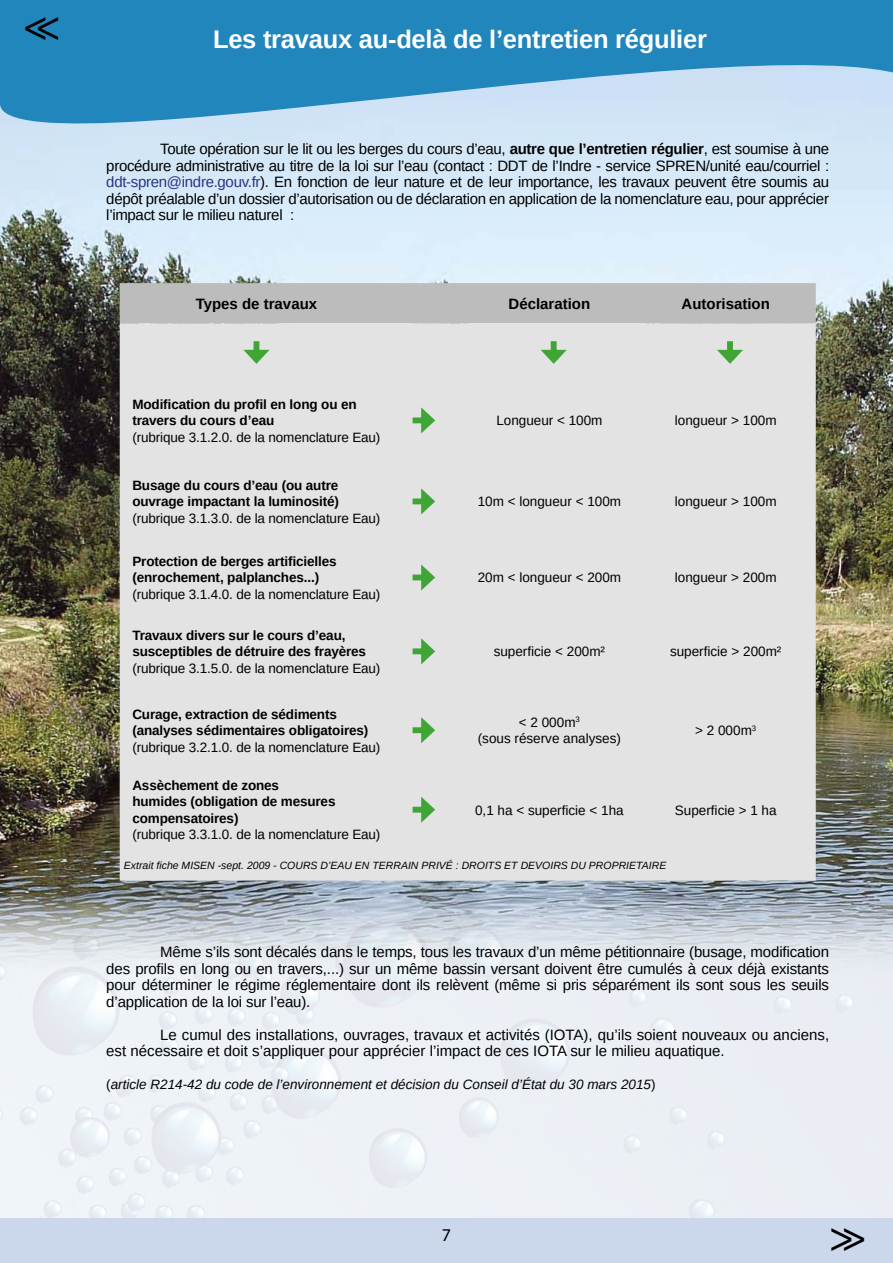
<style>
.page{position:relative;width:893px;height:1263px;background:#fff}
.page>*{position:absolute;margin:0;border:0;box-sizing:border-box;transform-origin:0 0}
.t1{font:700 45px "Minion Pro";color:#000}
.t2{font:700 25.5px "Liberation Sans";letter-spacing:-.01em;color:#fff}
.t3{font:18px "Myriad Pro";color:#000}
.t4{font:15px/16.5px "Liberation Sans";color:#000;text-align:justify}
.t5{font:700 15px "Liberation Sans";color:#000}
.t6{font:700 13.5px/16.5px "Liberation Sans";letter-spacing:-.01em;color:#000}
.t7{font:13.5px/16.5px "Liberation Sans";color:#000;text-align:center}
.t8{font:italic 13.5px "Liberation Sans";color:#000}
.t9{font:italic 10.5px "Liberation Sans";color:#000}
.s1{font-weight:700}
.s2{color:#283583}
.s3{font-weight:400}
.s4{font-style:normal}
</style>
<div class="page">
<img style="left:0;top:184px;width:893px;height:793px">
<svg style="left:0;top:0;width:893px;height:184px;background:#78b4d8"></svg>
<div style="left:0;top:1218px;width:893px;height:45px;background:#cbd8ec"></div>
<div style="left:120px;top:283px;width:696px;height:40px;background:#bcbcbc"></div>
<div style="left:120px;top:323px;width:696px;height:558px;background:#e3e3e3"></div>
<div style="left:253px;top:341px;width:6px;height:14px;background:#3fa535"></div>
<svg style="left:243px;top:350px;width:26px;height:14px"></svg>
<div style="left:551px;top:341px;width:6px;height:14px;background:#3fa535"></div>
<svg style="left:541px;top:350px;width:26px;height:14px"></svg>
<div style="left:727px;top:341px;width:6px;height:14px;background:#3fa535"></div>
<svg style="left:717px;top:350px;width:26px;height:14px"></svg>
<div style="left:413px;top:417px;width:13px;height:6px;background:#3fa535"></div>
<svg style="left:421px;top:407px;width:14px;height:26px"></svg>
<div style="left:413px;top:498px;width:13px;height:6px;background:#3fa535"></div>
<svg style="left:421px;top:488px;width:14px;height:26px"></svg>
<div style="left:413px;top:574px;width:13px;height:6px;background:#3fa535"></div>
<svg style="left:421px;top:564px;width:14px;height:26px"></svg>
<div style="left:413px;top:648px;width:13px;height:6px;background:#3fa535"></div>
<svg style="left:421px;top:638px;width:14px;height:26px"></svg>
<div style="left:413px;top:727px;width:13px;height:6px;background:#3fa535"></div>
<svg style="left:421px;top:717px;width:14px;height:26px"></svg>
<div style="left:413px;top:807px;width:13px;height:6px;background:#3fa535"></div>
<svg style="left:421px;top:797px;width:14px;height:26px"></svg>
<p class="t1" style="left:23px;top:-6px;width:39px">&lt;&lt;</p>
<p class="t2" style="left:213px;top:22px;width:495px">Les travaux au-delà de l’entretien régulier</p>
<p class="t4" style="left:106px;top:141px;width:724px;text-indent:54px">Toute opération sur le lit ou les berges du cours d’eau, <span class="s1">autre que l’entretien régulier</span>, est soumise à une procédure administrative au titre de la loi sur l’eau (contact : DDT de l’Indre - service SPREN/unité eau/courriel : <span class="s2">ddt-spren@indre.gouv.fr</span>). En fonction de leur nature et de leur importance, les travaux peuvent être soumis au dépôt préalable d’un dossier d’autorisation ou de déclaration en application de la nomenclature eau, pour apprécier l’impact sur le milieu naturel :</p>
<p class="t5" style="left:196px;top:293px;width:123px">Types de travaux</p>
<p class="t5" style="left:509px;top:293px;width:83px">Déclaration</p>
<p class="t5" style="left:682px;top:293px;width:90px">Autorisation</p>
<p class="t6" style="left:132px;top:396px;width:250px">Modification du profil en long ou en travers du cours d’eau<br><span class="s3">(rubrique 3.1.2.0. de la nomenclature Eau)</span></p>
<p class="t6" style="left:132px;top:477px;width:250px">Busage du cours d’eau (ou autre ouvrage impactant la luminosité) <span class="s3">(rubrique 3.1.3.0. de la nomenclature Eau)</span></p>
<p class="t6" style="left:132px;top:553px;width:250px">Protection de berges artificielles (enrochement, palplanches...)<br><span class="s3">(rubrique 3.1.4.0. de la nomenclature Eau)</span></p>
<p class="t6" style="left:132px;top:627px;width:250px">Travaux divers sur le cours d’eau, susceptibles de détruire des frayères <span class="s3">(rubrique 3.1.5.0. de la nomenclature Eau)</span></p>
<p class="t7" style="left:496px;top:412px;width:108px">Longueur &lt; 100m</p>
<p class="t7" style="left:675px;top:412px;width:103px">longueur &gt; 100m</p>
<p class="t7" style="left:478px;top:493px;width:145px">10m &lt; longueur &lt; 100m</p>
<p class="t7" style="left:675px;top:493px;width:103px">longueur &gt; 100m</p>
<p class="t7" style="left:478px;top:570px;width:145px">20m &lt; longueur &lt; 200m</p>
<p class="t7" style="left:675px;top:570px;width:103px">longueur &gt; 200m</p>
<p class="t7" style="left:494px;top:643px;width:113px">superficie &lt; 200m²</p>
<p class="t7" style="left:670px;top:643px;width:113px">superficie &gt; 200m²</p>
<p class="t6" style="left:132px;top:706px;width:250px">Curage, extraction de sédiments (analyses sédimentaires obligatoires) <span class="s3">(rubrique 3.2.1.0. de la nomenclature Eau)</span></p>
<p class="t7" style="left:478px;top:714px;width:145px">&lt; 2 000m<sup>3<br></sup>(sous réserve analyses)</p>
<p class="t7" style="left:695px;top:722px;width:63px">&gt; 2 000m<sup>3</sup></p>
<p class="t6" style="left:132px;top:777px;width:250px">Assèchement de zones<br>humides (obligation de mesures compensatoires)<br><span class="s3">(rubrique 3.3.1.0. de la nomenclature Eau)</span></p>
<p class="t7" style="left:475px;top:802px;width:150px">0,1 ha &lt; superficie &lt; 1ha</p>
<p class="t7" style="left:675px;top:802px;width:103px">Superficie &gt; 1 ha</p>
<p class="t9" style="left:124px;top:859px;width:544px">Extrait fiche MISEN -sept. 2009 - COURS D’EAU EN TERRAIN PRIVÉ : DROITS ET DEVOIRS DU PROPRIETAIRE</p>
<p class="t4" style="left:106px;top:944px;width:724px;text-indent:54px">Même s’ils sont décalés dans le temps, tous les travaux d’un même pétitionnaire (busage, modification des profils en long ou en travers,...) sur un même bassin versant doivent être cumulés à ceux déjà existants pour déterminer le régime réglementaire dont ils relèvent (même si pris séparément ils sont sous les seuils d’application de la loi sur l’eau).</p>
<p class="t4" style="left:106px;top:1026px;width:724px;text-indent:54px">Le cumul des installations, ouvrages, travaux et activités (IOTA), qu’ils soient nouveaux ou anciens, est nécessaire et doit s’appliquer pour apprécier l’impact de ces IOTA sur le milieu aquatique.</p>
<p class="t8" style="left:106px;top:1075px;width:551px"><span class="s4">(</span>article R214-42 du code de l’environnement et décision du Conseil d’État du 30 mars 2015<span class="s4">)</span></p>
<p class="t3" style="left:442px;top:1224px;width:11px">7</p>
<p class="t1" style="left:829px;top:1205px;width:39px">&gt;&gt;</p>
</div>
